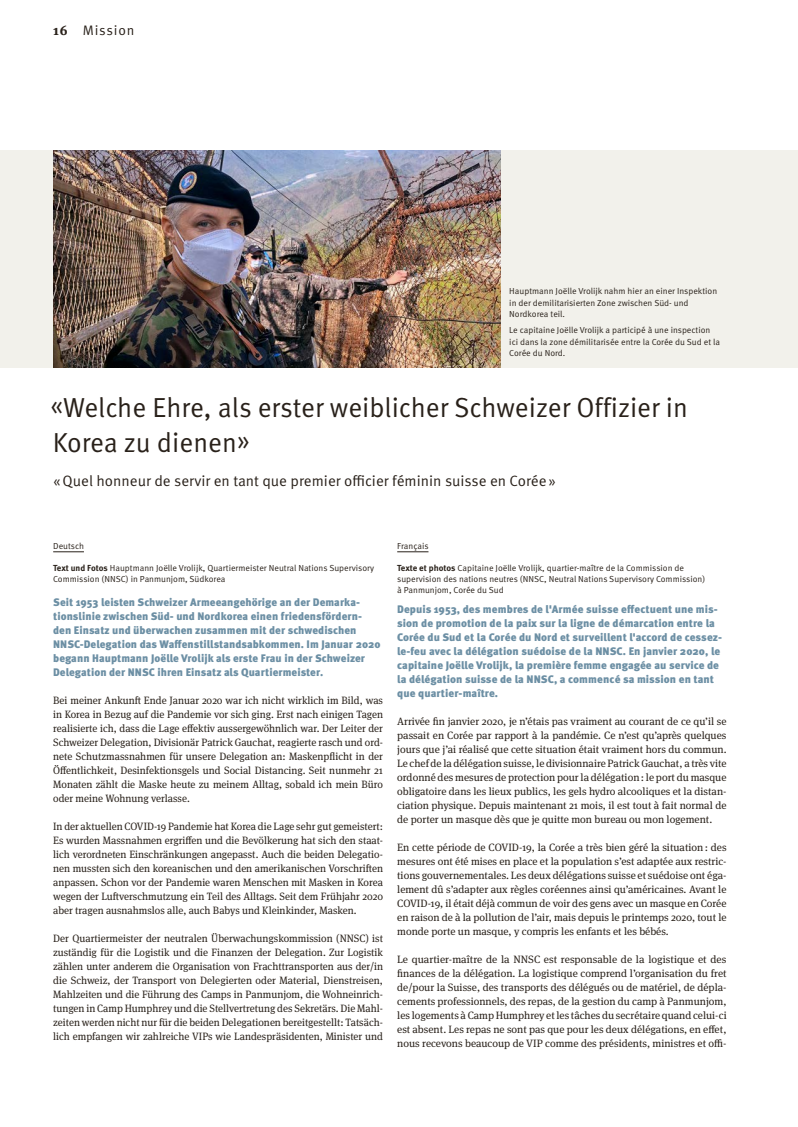
<style>
.page{position:relative;width:798px;height:1127px;background:#fff}
.page>*{position:absolute;margin:0;border:0;box-sizing:border-box;transform-origin:0 0}
._2_1_Grundtext{font:27.5px/34.4px "Meta Pro";color:#29211a}
._1_2_Zweitsprachenti{font:15px "Meta Pro";color:#29211a}
.t1{font:13.75px "Meta Pro";letter-spacing:.055em;color:#29211a}
._2_3_Lead_Englisch{font:900 11px/14px "Meta Pro";letter-spacing:.005em;color:#6c8fa4}
._2_3_Lead{font:900 11px/14px "Meta Pro";letter-spacing:.005em;color:#6c8fa4}
._2_1_Grundtext_Engli{font:10.62px/14px "Meta Serif OT";color:#29211a;text-align:justify}
._2_1_Grundtext-2{font:10.62px/14px "Meta Serif OT";color:#29211a;text-align:justify}
._3_2_Autor{font:8.75px/11.2px "Meta Pro";color:#29211a}
._3_1_Legende{font:8.75px/11.2px "Meta Pro";color:#29211a}
._3_4_Sprachangabe{font:8.75px "Meta Pro";color:#29211a}
.s1{font-family:"Meta Serif OT";font-weight:700}
.s2{font-weight:700}
</style>
<div class="page">
<div style="left:0;top:151px;width:797px;height:217px;background:#f2f1eb"></div>
<hr style="left:53px;top:551px;width:31px;height:1px;background:#29211a">
<hr style="left:397px;top:551px;width:31px;height:1px;background:#29211a">
<img style="left:53px;top:151px;width:447px;height:217px">
<p class="t1" style="left:53px;top:22px;width:83px"><span class="s1">16</span> Mission</p>
<p class="_3_1_Legende" style="left:509px;top:286px;width:209px">Hauptmann Joëlle Vrolijk nahm hier an einer Inspektion in der demilitarisierten Zone zwischen Süd- und<br>Nordkorea teil.</p>
<p class="_3_1_Legende" style="left:509px;top:325px;width:212px">Le capitaine Joëlle Vrolijk a participé à une inspection ici dans la zone démilitarisée entre la Corée du Sud et la<br>Corée du Nord.</p>
<p class="_2_1_Grundtext" style="left:50px;top:391px;width:639px">«Welche Ehre, als erster weiblicher Schweizer Offizier in<br>Korea zu dienen»</p>
<p class="_1_2_Zweitsprachenti" style="left:53px;top:472px;width:504px">« Quel honneur de servir en tant que premier officier féminin suisse en Corée »</p>
<p class="_3_4_Sprachangabe" style="left:53px;top:541px;width:32px">Deutsch</p>
<p class="_3_2_Autor" style="left:53px;top:562px;width:322px"><span class="s2">Text und Fotos</span> Hauptmann Joëlle Vrolijk, Quartiermeister Neutral Nations Supervisory<br>Commission (NNSC) in Panmunjom, Südkorea</p>
<p class="_2_3_Lead" style="left:53px;top:595px;width:329px">Seit 1953 leisten Schweizer Armeeangehörige an der Demarka&shy;tionslinie zwischen Süd- und Nordkorea einen friedensfördern&shy;den Einsatz und überwachen zusammen mit der schwedischen NNSC-Delegation das Waffenstillstandsabkommen. Im Januar 2020 begann Hauptmann Joëlle Vrolijk als erste Frau in der Schweizer Delegation der NNSC ihren Einsatz als Quartiermeister.</p>
<p class="_2_1_Grundtext_Engli" style="left:53px;top:693px;width:331px">Bei meiner Ankunft Ende Januar 2020 war ich nicht wirklich im Bild, was in Korea in Bezug auf die Pandemie vor sich ging. Erst nach einigen Tagen realisierte ich, dass die Lage effektiv aussergewöhnlich war. Der Leiter der Schweizer Delegation, Divisionär Patrick Gauchat, reagierte rasch und ord&shy;nete Schutzmassnahmen für unsere Delegation an: Maskenpflicht in der Öffentlichkeit, Desinfektionsgels und Social Distancing. Seit nunmehr 21<br>Monaten zählt die Maske heute zu meinem Alltag, sobald ich mein Büro oder meine Wohnung verlasse.</p>
<p class="_2_1_Grundtext_Engli" style="left:53px;top:819px;width:331px">In der aktuellen COVID-19 Pandemie hat Korea die Lage sehr gut gemeistert:<br>Es wurden Massnahmen ergriffen und die Bevölkerung hat sich den staat&shy;lich verordneten Einschränkungen angepasst. Auch die beiden Delegatio&shy;nen mussten sich den koreanischen und den amerikanischen Vorschriften anpassen. Schon vor der Pandemie waren Menschen mit Masken in Korea wegen der Luftverschmutzung ein Teil des Alltags. Seit dem Frühjahr 2020 aber tragen ausnahmslos alle, auch Babys und Kleinkinder, Masken.</p>
<p class="_2_1_Grundtext_Engli" style="left:53px;top:931px;width:331px">Der Quartiermeister der neutralen Überwachungskommission (NNSC) ist zuständig für die Logistik und die Finanzen der Delegation. Zur Logistik zählen unter anderem die Organisation von Frachttransporten aus der/in die Schweiz, der Transport von Delegierten oder Material, Dienstreisen, Mahlzeiten und die Führung des Camps in Panmunjom, die Wohneinrich&shy;tungen in Camp Humphrey und die Stellvertretung des Sekretärs. Die Mahl&shy;zeiten werden nicht nur für die beiden Delegationen bereitgestellt: Tatsäch&shy;lich empfangen wir zahlreiche VIPs wie Landespräsidenten, Minister und</p>
<p class="_3_4_Sprachangabe" style="left:397px;top:541px;width:33px">Français</p>
<p class="_3_2_Autor" style="left:397px;top:562px;width:309px"><span class="s2">Texte et photos</span> Capitaine Joëlle Vrolijk, quartier-maître de la Commission de supervision des nations neutres (NNSC, Neutral Nations Supervisory Commission) à Panmunjom, Corée du Sud</p>
<p class="_2_3_Lead_Englisch" style="left:397px;top:602px;width:326px">Depuis 1953, des membres de l'Armée suisse effectuent une mis&shy;sion de promotion de la paix sur la ligne de démarcation entre la Corée du Sud et la Corée du Nord et surveillent l'accord de cessez&shy;le-feu avec la délégation suédoise de la NNSC. En janvier 2020, le capitaine Joëlle Vrolijk, la première femme engagée au service de la délégation suisse de la NNSC, a commencé sa mission en tant que quartier-maître.</p>
<p class="_2_1_Grundtext-2" style="left:397px;top:714px;width:331px">Arrivée fin janvier 2020, je n’étais pas vraiment au courant de ce qu’il se passait en Corée par rapport à la pandémie. Ce n’est qu’après quelques jours que j’ai réalisé que cette situation était vraiment hors du commun.<br>Le chef de la délégation suisse, le divisionnaire Patrick Gauchat, a très vite ordonné des mesures de protection pour la délégation : le port du masque obligatoire dans les lieux publics, les gels hydro alcooliques et la distan&shy;ciation physique. Depuis maintenant 21 mois, il est tout à fait normal de de porter un masque dès que je quitte mon bureau ou mon logement.</p>
<p class="_2_1_Grundtext-2" style="left:397px;top:840px;width:331px">En cette période de COVID-19, la Corée a très bien géré la situation : des mesures ont été mises en place et la population s’est adaptée aux restric&shy;tions gouvernementales. Les deux délégations suisse et suédoise ont éga&shy;lement dû s’adapter aux règles coréennes ainsi qu’américaines. Avant le COVID-19, il était déjà commun de voir des gens avec un masque en Corée en raison de à la pollution de l’air, mais depuis le printemps 2020, tout le monde porte un masque, y compris les enfants et les bébés.</p>
<p class="_2_1_Grundtext-2" style="left:397px;top:952px;width:331px">Le quartier-maître de la NNSC est responsable de la logistique et des finances de la délégation. La logistique comprend l’organisation du fret de/pour la Suisse, des transports des délégués ou de matériel, de dépla&shy;cements professionnels, des repas, de la gestion du camp à Panmunjom, les logements à Camp Humphrey et les tâches du secrétaire quand celui-ci est absent. Les repas ne sont pas que pour les deux délégations, en effet, nous recevons beaucoup de VIP comme des présidents, ministres et offi-</p>
</div>
